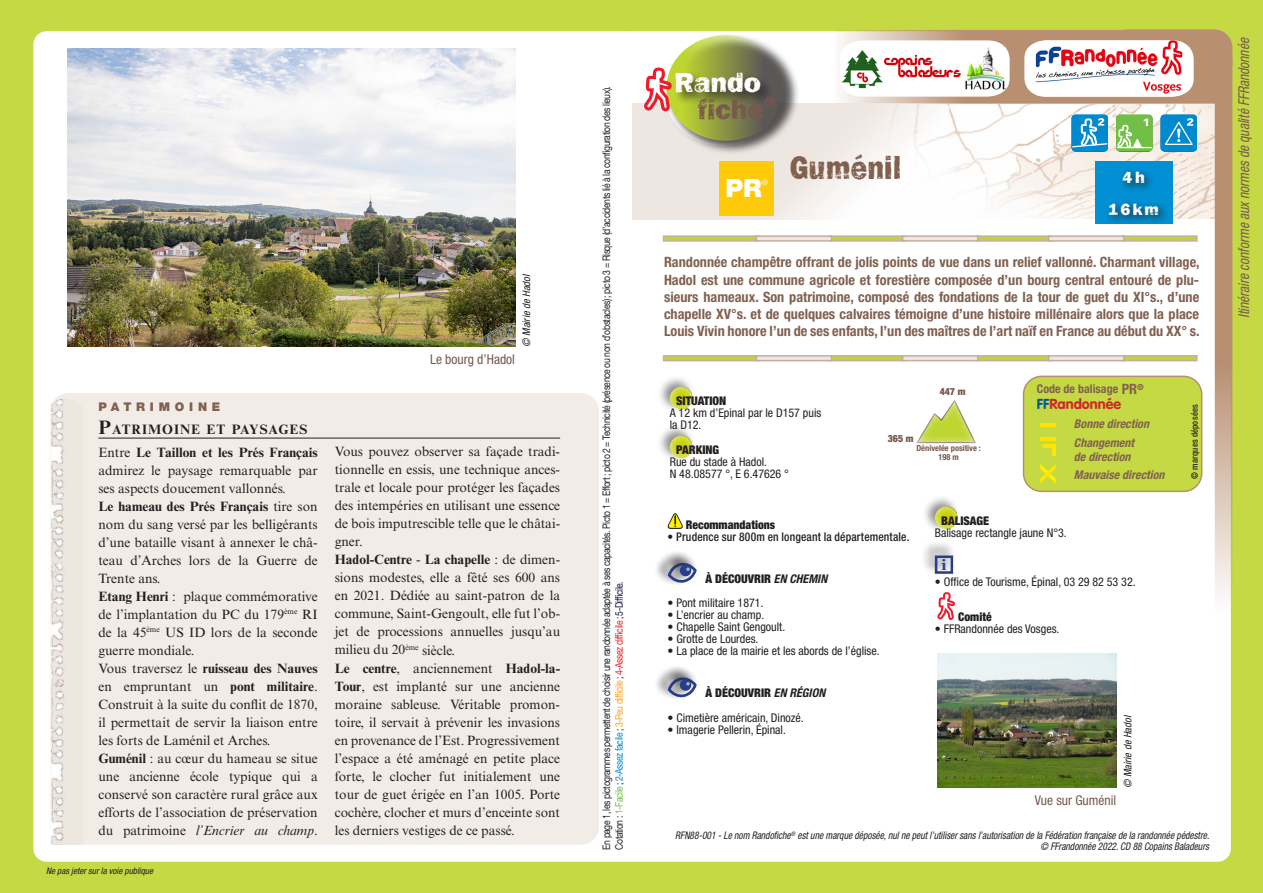
<style>
.page{position:relative;width:1263px;height:893px;background:#fff}
.page>*{position:absolute;margin:0;border:0;box-sizing:border-box;transform-origin:0 0}
.t1{font:34.2px "Frankie OTF";color:#81604f;scale:.83 1}
.t2{font:28.5px/27.5px "Frankie OTF";color:#fff}
.t3{font:900 25.2px "Helvetica Neue LT Std";color:#fff}
.t4{font:16.8px/32px "Frankie OTF";letter-spacing:.12em;color:#fff;text-align:center}
.t5{font:italic condensed 15px "Helvetica Neue LT Std";color:#78594e;scale:.9 1}
.t6{font:700 14.4px "Georgia";color:#253f8e}
.t7{font:700 condensed 14.25px/17.2px "Helvetica Neue LT Std";color:#81604f;text-align:justify}
.t8{font:700 14.25px "VAG Rounded Std";color:#d1232a}
.t9{font:700 13.65px "Times New Roman MT Std";letter-spacing:.07em;color:#231f20}
.t10{font:13.5px/18px "Times New Roman MT Std";color:#231f20}
.t11{font:condensed 13.5px "Helvetica Neue LT Std";color:#78594e}
.t12{font:condensed 12px/12px "Helvetica Neue LT Std";color:#231f20}
.t13{font:900 condensed 12px "Helvetica Neue LT Std";color:#231f20}
.t14{font:italic 700 condensed 12px/19.5px "Helvetica Neue LT Std";color:#81604f}
.t15{font:500 condensed 12px "Helvetica Neue LT Std";letter-spacing:.015em;color:#231f20;scale:.96 1}
.t16{font:700 condensed 12px "Helvetica Neue LT Std";color:#81604f}
.t17{font:900 12px "Helvetica Neue LT Std";letter-spacing:.4em;color:#81604f}
.t18{font:10.5px/12.6px "Helvetica Neue LT Std";letter-spacing:-.05em;color:#231f20;scale:.82 1}
.t19{font:italic condensed 10.5px/10.5px "Helvetica Neue LT Std";color:#231f20;text-align:right;scale:.9 1}
.t20{font:italic condensed 10.5px "Helvetica Neue LT Std";color:#231f20}
.t21{font:900 condensed 9.9px "Helvetica Neue LT Std";color:#78594e}
.t22{font:italic condensed 9px "Helvetica Neue LT Std";color:#231f20}
.t23{font:500 condensed 9px "Helvetica Neue LT Std";letter-spacing:.02em;color:#231f20;scale:.96 1}
.t24{font:700 condensed 8.4px/9.6px "Helvetica Neue LT Std";color:#78594e;text-align:center}
.t25{font:7.65px "Helvetica Neue LT Std";color:#fff}
.s1{font-size:19.5px}
.s2{font-weight:700}
.s3{font-style:italic}
.s4{color:#71bf44}
.s5{color:#0089cf}
.s6{color:#f9a51b}
.s7{color:#ee1d23}
.s8{color:#161444}
.s9{color:#78594e}
.s10{font-size:14.25px}
.s11{color:#01569b}
.s12{font-weight:700;font-style:italic}
</style>
<div class="page">
<div style="left:0;top:0;width:631px;height:893px;background:#c4d944"></div>
<div style="left:631px;top:0;width:632px;height:893px;background:#c4d944"></div>
<div style="left:632px;top:31px;width:594px;height:831px;background:#fff"></div>
<div style="left:33px;top:31px;width:599px;height:831px;background:#fff"></div>
<div style="left:632px;top:103px;width:388px;height:117px;background:#eee7e1"></div>
<div style="left:664px;top:33px;width:136px;height:122px;background:#231f20;opacity:.75"></div>
<svg style="left:666px;top:35px;width:120px;height:106px;background:#8d964c"></svg>
<div style="left:674px;top:71px;width:100px;height:35px;background:#231f20;opacity:.75"></div>
<svg style="left:643px;top:68px;width:29px;height:43px"></svg>
<div style="left:720px;top:161px;width:54px;height:54px;background:#feca0a"></div>
<svg style="left:663px;top:235px;width:93px;height:7px"></svg>
<svg style="left:832px;top:235px;width:4px;height:7px"></svg>
<svg style="left:756px;top:235px;width:76px;height:7px"></svg>
<svg style="left:663px;top:355px;width:93px;height:6px"></svg>
<svg style="left:832px;top:355px;width:4px;height:6px"></svg>
<svg style="left:756px;top:355px;width:76px;height:6px"></svg>
<div style="left:657px;top:375px;width:39px;height:39px;background:#231f20;opacity:.5"></div>
<div style="left:669px;top:384px;width:30px;height:27px;background:#fff;opacity:.75"></div>
<div style="left:657px;top:423px;width:39px;height:40px;background:#231f20;opacity:.5"></div>
<div style="left:669px;top:432px;width:30px;height:27px;background:#fff;opacity:.75"></div>
<svg style="left:667px;top:512px;width:16px;height:17px"></svg>
<div style="left:653px;top:550px;width:44px;height:36px;background:#231f20;opacity:.5"></div>
<div style="left:665px;top:552px;width:27px;height:27px;background:#231f20;opacity:.5"></div>
<svg style="left:668px;top:562px;width:29px;height:21px"></svg>
<div style="left:653px;top:664px;width:44px;height:36px;background:#231f20;opacity:.5"></div>
<div style="left:665px;top:667px;width:27px;height:26px;background:#231f20;opacity:.5"></div>
<svg style="left:668px;top:677px;width:29px;height:21px"></svg>
<svg style="left:836px;top:30px;width:396px;height:829px;background:#edeee2"></svg>
<img style="left:840px;top:47px;width:169px;height:43px">
<img style="left:937px;top:654px;width:179px;height:134px">
<div style="left:51px;top:393px;width:548px;height:452px;background:#f2ece6;border-radius:18px"></div>
<hr style="left:98px;top:438px;width:462px;height:1px;background:#231f20">
<img style="left:51px;top:399px;width:14px;height:446px">
<img style="left:67px;top:48px;width:448px;height:299px">
<p class="t11" style="left:430px;top:351px;width:86px">Le bourg d’Hadol</p>
<p class="t20" style="left:520px;top:347px;width:74px;rotate:-90deg">© Mairie de Hadol</p>
<p class="t17" style="left:98px;top:400px;width:123px">PATRIMOINE</p>
<p class="t9" style="left:98px;top:421px;width:210px"><span class="s1">P</span>ATRIMOINE ET PAYSAGES</p>
<p class="t10" style="left:98px;top:443px;width:221px">Entre <span class="s2">Le Taillon et les Prés Français </span>admirez le paysage remarquable par ses aspects doucement vallonnés.<br><span class="s2">Le hameau des Prés Français</span> tire son nom du sang versé par les belligérants d’une bataille visant à annexer le châ&shy;teau d’Arches lors de la Guerre de Trente ans.<br><span class="s2">Etang Henri</span> : plaque commémorative de l’implantation du PC du 179<sup>ème</sup> RI de la 45<sup>ème</sup> US ID lors de la seconde guerre mondiale.<br>Vous traversez le <span class="s2">ruisseau des Nauves </span>en empruntant un <span class="s2">pont militaire</span>.<br>Construit à la suite du conflit de 1870, il permettait de servir la liaison entre les forts de Laménil et Arches.<br><span class="s2">Guménil</span> : au cœur du hameau se situe une ancienne école typique qui a conservé son caractère rural grâce aux efforts de l’association de préservation du patrimoine <span class="s3">l’Encrier au champ</span>.</p>
<p class="t10" style="left:335px;top:443px;width:227px">Vous pouvez observer sa façade tradi&shy;tionnelle en essis, une technique ances&shy;trale et locale pour protéger les façades des intempéries en utilisant une essence de bois imputrescible telle que le châtai&shy;gner.<br><span class="s2">Hadol-Centre</span> - <span class="s2">La chapelle</span> : de dimen&shy;sions modestes, elle a fêté ses 600 ans en 2021. Dédiée au saint-patron de la commune, Saint-Gengoult, elle fut l’ob&shy;jet de processions annuelles jusqu’au milieu du 20<sup>ème</sup> siècle.<br><span class="s2">Le centre</span>, anciennement <span class="s2">Hadol-la-Tour</span>, est implanté sur une ancienne moraine sableuse. Véritable promon&shy;toire, il servait à prévenir les invasions en provenance de l’Est. Progressivement l’espace a été aménagé en petite place forte, le clocher fut initialement une tour de guet érigée en l’an 1005. Porte cochère, clocher et murs d’enceinte sont les derniers vestiges de ce passé.</p>
<p class="t22" style="left:46px;top:865px;width:108px">Ne pas jeter sur la voie publique</p>
<p class="t18" style="left:600px;top:850px;width:933px;rotate:-90deg">En page 1, les pictogrammes permettent de choisir une randonnée adaptée à ses capacités. Picto 1 = Effort ; picto 2 = Technicité (présence ou non d’obstacles) ; picto 3 = Risque (d’accidents lié à la configuration des lieux).<br>Cotation : <span class="s4">1-Facile</span> ; <span class="s5">2-Assez facile</span> ; <span class="s6">3-Peu difficile</span> ; <span class="s7">4-Assez difficile</span> ; <span class="s8">5-Difficile</span>.</p>
<h2 class="t2" style="left:698px;top:68px;width:79px;text-indent:-23px">Rando <span class="s9">fiche</span><sup>®</sup></h2>
<h3 class="t3" style="left:726px;top:173px;width:38px">PR</h3>
<p class="t25" style="left:762px;top:177px;width:8px">®</p>
<h1 class="t1" style="left:789px;top:147px;width:136px">Guménil</h1>
<p class="t4" style="left:1108px;top:161px;width:52px">4h<br>16km</p>
<p class="t7" style="left:664px;top:254px;width:537px">Randonnée champêtre offrant de jolis points de vue dans un relief vallonné. Charmant village, Hadol est une commune agricole et forestière composée d’un bourg central entouré de plu&shy;sieurs hameaux. Son patrimoine, composé des fondations de la tour de guet du XI°s., d’une chapelle XV°s. et de quelques calvaires témoigne d’une histoire millénaire alors que la place Louis Vivin honore l’un de ses enfants, l’un des maîtres de l’art naïf en France au début du XX° s.</p>
<p class="t13" style="left:676px;top:394px;width:52px">SITUATION</p>
<p class="t12" style="left:670px;top:407px;width:153px">A 12 km d’Epinal par le D157 puis la D12.</p>
<p class="t13" style="left:676px;top:442px;width:45px">PARKING</p>
<p class="t12" style="left:670px;top:456px;width:121px">Rue du stade à Hadol.<br>N 48.08577 °, E 6.47626 °</p>
<p class="t21" style="left:888px;top:432px;width:27px">365 m</p>
<p class="t21" style="left:940px;top:386px;width:27px">447 m</p>
<p class="t24" style="left:916px;top:443px;width:66px">Dénivelée positive :<br>198 m</p>
<p class="t16" style="left:1037px;top:381px;width:108px">Code de balisage <span class="s10">PR</span><sup>®</sup></p>
<p class="t8" style="left:1037px;top:395px;width:86px"><span class="s11">FF</span>Randonnée</p>
<p class="t14" style="left:1074px;top:414px;width:77px">Bonne direction<br>Changement</p>
<p class="t14" style="left:1074px;top:448px;width:92px;line-height:18px">de direction<br>Mauvaise direction</p>
<p class="t13" style="left:686px;top:517px;width:91px">Recommandations</p>
<p class="t15" style="left:668px;top:529px;width:253px">• Prudence sur 800m en longeant la départementale.</p>
<p class="t13" style="left:705px;top:571px;width:123px">À DÉCOUVRIR <span class="s12">EN CHEMIN</span></p>
<p class="t12" style="left:668px;top:597px;width:97px">• Pont militaire 1871.</p>
<p class="t12" style="left:668px;top:609px;width:98px">• L’encrier au champ.</p>
<p class="t12" style="left:668px;top:621px;width:119px">• Chapelle Saint Gengoult.</p>
<p class="t12" style="left:668px;top:633px;width:92px">• Grotte de Lourdes.</p>
<p class="t12" style="left:668px;top:645px;width:214px">• La place de la mairie et les abords de l’église.</p>
<p class="t13" style="left:705px;top:686px;width:121px">À DÉCOUVRIR <span class="s12">EN RÉGION</span></p>
<p class="t12" style="left:668px;top:712px;width:138px">• Cimetière américain, Dinozé.</p>
<p class="t12" style="left:668px;top:724px;width:120px">• Imagerie Pellerin, Épinal.</p>
<p class="t13" style="left:941px;top:513px;width:50px">BALISAGE</p>
<p class="t12" style="left:935px;top:527px;width:133px">Balisage rectangle jaune N°3.</p>
<p class="t12" style="left:935px;top:575px;width:202px">• Office de Tourisme, Épinal, 03 29 82 53 32.</p>
<p class="t13" style="left:958px;top:610px;width:35px">Comité</p>
<p class="t12" style="left:935px;top:623px;width:126px">• FFRandonnée des Vosges.</p>
<p class="t6" style="left:941px;top:556px;width:7px">i</p>
<p class="t11" style="left:1035px;top:792px;width:83px">Vue sur Guménil</p>
<p class="t20" style="left:1121px;top:788px;width:74px;rotate:-90deg">© Mairie de Hadol</p>
<p class="t23" style="left:1189px;top:479px;width:79px;rotate:-90deg">© marques déposées</p>
<p class="t19" style="left:675px;top:831px;width:595px">RFN88-001 - Le nom Randofiche<sup>®</sup> est une marque déposée, nul ne peut l’utiliser sans l’autorisation de la Fédération française de la randonnée pédestre. © FFrandonnée 2022. CD 88 Copains Baladeurs</p>
<p class="t5" style="left:1235px;top:318px;width:313px;rotate:-90deg">Itinéraire conforme aux normes de qualité FFRandonnée</p>
</div>
